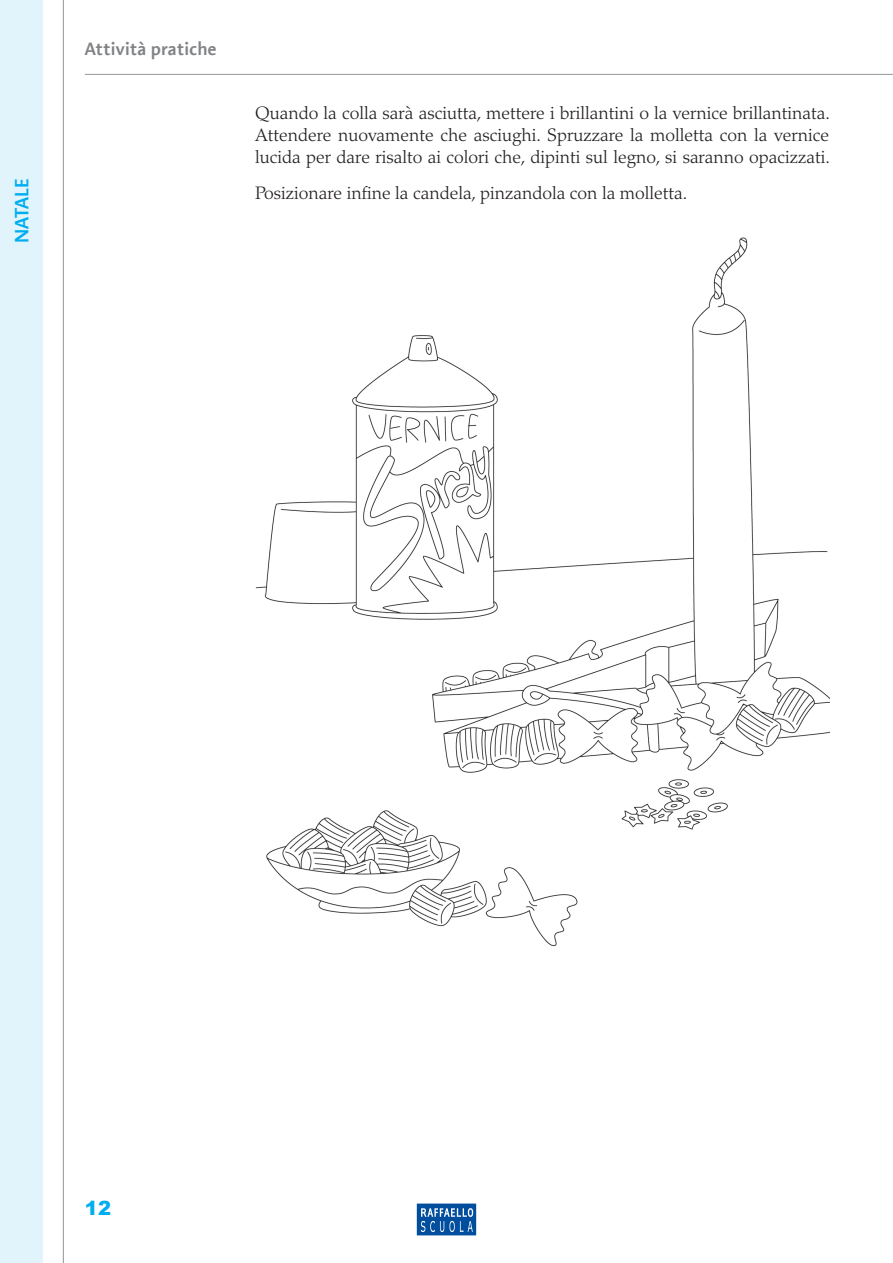
<style>
.page{position:relative;width:893px;height:1263px;background:#fff}
.page>*{position:absolute;margin:0;border:0;box-sizing:border-box;transform-origin:0 0}
.t1{font:600 19.5px "Aroma LT Com";color:#00aeef}
.t2{font:900 19.5px "Arial";color:#00aeef}
.Base_Palatino_Light{font:300 18px/21.8px "Palatino";color:#231f20;text-align:justify}
.t3{font:600 18px "Aroma LT Com";color:#808285}
</style>
<div class="page">
<img style="left:255px;top:238px;width:574px;height:708px">
<div style="left:0;top:0;width:42px;height:1263px;background:#e1f4fc"></div>
<hr style="left:63px;top:0;width:1px;height:1263px;background:#939598">
<hr style="left:85px;top:74px;width:808px;height:1px;background:#939598">
<img style="left:416px;top:1203px;width:61px;height:33px">
<p class="t1" style="left:9px;top:243px;width:66px;rotate:-90deg">NATALE</p>
<p class="t3" style="left:85px;top:37px;width:133px">Attività pratiche</p>
<p class="Base_Palatino_Light" style="left:255px;top:103px;width:576px">Quando la colla sarà asciutta, mettere i brillantini o la vernice brillantinata.<br>Attendere nuovamente che asciughi. Spruzzare la molletta con la vernice lucida per dare risalto ai colori che, dipinti sul legno, si saranno opacizzati.</p>
<p class="Base_Palatino_Light" style="left:255px;top:182px;width:434px">Posizionare infine la candela, pinzandola con la molletta.</p>
<p class="t2" style="left:85px;top:1193px;width:28px">12</p>
</div>
